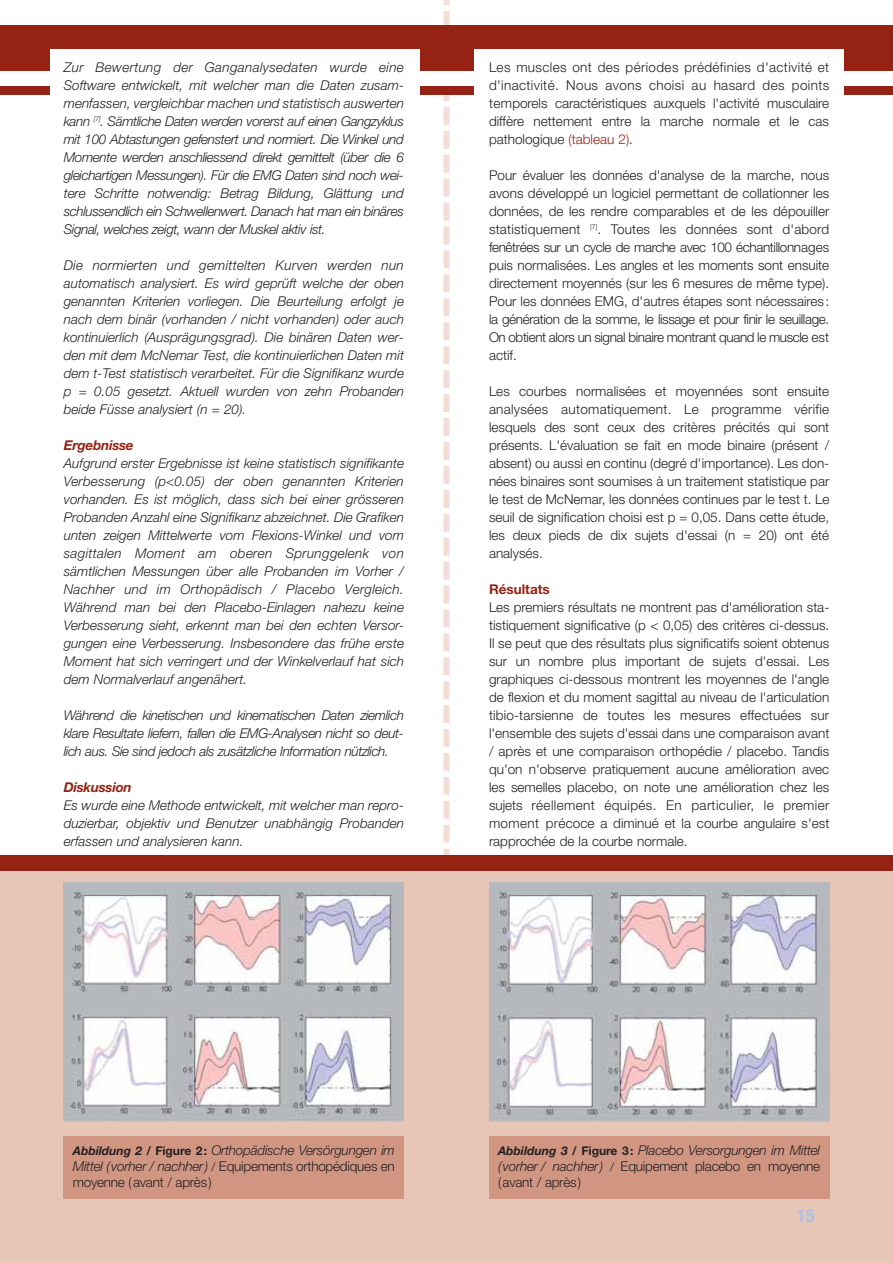
<style>
.page{position:relative;width:893px;height:1263px;background:#fff}
.page>*{position:absolute;margin:0;border:0;box-sizing:border-box;transform-origin:0 0}
.t1{font:700 condensed 18px "Helvetica Neue";color:#aec0e3}
.t2{font:italic 300 13.5px/18px "Helvetica Neue";letter-spacing:-.015em;color:#231f20;text-align:justify}
.t3{font:300 13.5px/18px "Helvetica Neue";color:#231f20;text-align:justify}
.t4{font:italic 700 13.5px "Helvetica Neue";letter-spacing:-.015em;color:#952213}
.t5{font:700 13.5px "Helvetica Neue";color:#952213}
.s1{color:#952213}
.s2{font-weight:700;font-size:12px}
.s3{font-weight:700;font-style:normal;font-size:12px}
.s4{font-style:normal;font-size:12px}
.s5{font-style:normal}
</style>
<div class="page">
<svg style="left:443px;top:0;width:6px;height:855px"></svg>
<div style="left:0;top:870px;width:893px;height:393px;background:#e7c5b7"></div>
<div style="left:0;top:26px;width:893px;height:69px;background:#952213"></div>
<div style="left:0;top:72px;width:893px;height:14px;background:#fff"></div>
<div style="left:50px;top:49px;width:370px;height:59px;background:#fff"></div>
<div style="left:474px;top:49px;width:370px;height:59px;background:#fff"></div>
<div style="left:0;top:855px;width:893px;height:15px;background:#952213"></div>
<div style="left:64px;top:1136px;width:340px;height:63px;background:#d19682"></div>
<img style="left:64px;top:882px;width:340px;height:240px">
<div style="left:489px;top:1136px;width:340px;height:63px;background:#d19682"></div>
<img style="left:489px;top:882px;width:340px;height:240px">
<p class="t2" style="left:64px;top:59px;width:342px">Zur Bewertung der Ganganalysedaten wurde eine Software entwickelt, mit welcher man die Daten zusam&shy;menfassen, vergleichbar machen und statistisch auswerten kann <sup>[7]</sup>. Sämtliche Daten werden vorerst auf einen Gangzyklus mit 100 Abtastungen gefenstert und normiert. Die Winkel und Momente werden anschliessend direkt gemittelt (über die 6 gleichartigen Messungen). Für die EMG Daten sind noch wei&shy;tere Schritte notwendig: Betrag Bildung, Glättung und schlussendlich ein Schwellenwert. Danach hat man ein binäres Signal, welches zeigt, wann der Muskel aktiv ist.</p>
<p class="t2" style="left:64px;top:257px;width:342px">Die normierten und gemittelten Kurven werden nun automatisch analysiert. Es wird geprüft welche der oben genannten Kriterien vorliegen. Die Beurteilung erfolgt je nach dem binär (vorhanden / nicht vorhanden) oder auch kontinuierlich (Ausprägungsgrad). Die binären Daten wer&shy;den mit dem McNemar Test, die kontinuierlichen Daten mit dem t-Test statistisch verarbeitet. Für die Signifikanz wurde p = 0.05 gesetzt. Aktuell wurden von zehn Probanden beide Füsse analysiert (n = 20).</p>
<p class="t4" style="left:64px;top:440px;width:71px">Ergebnisse</p>
<p class="t2" style="left:64px;top:455px;width:342px">Aufgrund erster Ergebnisse ist keine statistisch signifikante Verbesserung (p&lt;0.05) der oben genannten Kriterien vorhanden. Es ist möglich, dass sich bei einer grösseren Probanden Anzahl eine Signifikanz abzeichnet. Die Grafiken unten zeigen Mittelwerte vom Flexions-Winkel und vom sagittalen Moment am oberen Sprunggelenk von sämtlichen Messungen über alle Probanden im Vorher / Nachher und im Orthopädisch / Placebo Vergleich.<br>Während man bei den Placebo-Einlagen nahezu keine Verbesserung sieht, erkennt man bei den echten Versor&shy;gungen eine Verbesserung. Insbesondere das frühe erste Moment hat sich verringert und der Winkelverlauf hat sich dem Normalverlauf angenähert.</p>
<p class="t2" style="left:64px;top:707px;width:342px">Während die kinetischen und kinematischen Daten ziemlich klare Resultate liefern, fallen die EMG-Analysen nicht so deut&shy;lich aus. Sie sind jedoch als zusätzliche Information nützlich.</p>
<p class="t4" style="left:64px;top:782px;width:69px">Diskussion</p>
<p class="t2" style="left:64px;top:797px;width:342px">Es wurde eine Methode entwickelt, mit welcher man repro&shy;duzierbar, objektiv und Benutzer unabhängig Probanden erfassen und analysieren kann.</p>
<p class="t3" style="left:489px;top:59px;width:342px">Les muscles ont des périodes prédéfinies d'activité et d'inactivité. Nous avons choisi au hasard des points temporels caractéristiques auxquels l'activité musculaire diffère nettement entre la marche normale et le cas pathologique <span class="s1">(tableau 2)</span>.</p>
<p class="t3" style="left:489px;top:167px;width:342px">Pour évaluer les données d'analyse de la marche, nous avons développé un logiciel permettant de collationner les données, de les rendre comparables et de les dépouiller statistiquement <sup>[7]</sup>. Toutes les données sont d'abord fenêtrées sur un cycle de marche avec 100 échantillonnages puis normalisées. Les angles et les moments sont ensuite directement moyennés (sur les 6 mesures de même type).<br>Pour les données EMG, d'autres étapes sont nécessaires: la génération de la somme, le lissage et pour finir le seuillage.<br>On obtient alors un signal binaire montrant quand le muscle est actif.</p>
<p class="t3" style="left:489px;top:383px;width:342px">Les courbes normalisées et moyennées sont ensuite analysées automatiquement. Le programme vérifie lesquels des sont ceux des critères précités qui sont présents. L'évaluation se fait en mode binaire (présent / absent) ou aussi en continu (degré d'importance). Les don&shy;nées binaires sont soumises à un traitement statistique par le test de McNemar, les données continues par le test t. Le seuil de signification choisi est p = 0,05. Dans cette étude, les deux pieds de dix sujets d'essai (n = 20) ont été analysés.</p>
<p class="t5" style="left:489px;top:584px;width:62px">Résultats</p>
<p class="t3" style="left:489px;top:599px;width:342px">Les premiers résultats ne montrent pas d'amélioration sta&shy;tistiquement significative (p &lt; 0,05) des critères ci-dessus.<br>Il se peut que des résultats plus significatifs soient obtenus sur un nombre plus important de sujets d'essai. Les graphiques ci-dessous montrent les moyennes de l'angle de flexion et du moment sagittal au niveau de l'articulation tibio-tarsienne de toutes les mesures effectuées sur l'ensemble des sujets d'essai dans une comparaison avant / après et une comparaison orthopédie / placebo. Tandis qu'on n'observe pratiquement aucune amélioration avec les semelles placebo, on note une amélioration chez les sujets réellement équipés. En particulier, le premier moment précoce a diminué et la courbe angulaire s'est rapprochée de la courbe normale.</p>
<p class="t2" style="left:73px;top:1143px;width:324px;line-height:16.2px"><span class="s2">Abbildung 2 /</span> <span class="s3">Figure 2:</span> Orthopädische Versörgungen im Mittel (vorher / nachher) <span class="s4">/</span> <span class="s5">Equipements orthopédiques en moyenne (avant / après)</span></p>
<p class="t2" style="left:498px;top:1143px;width:324px;line-height:16.2px"><span class="s2">Abbildung 3 /</span> <span class="s3">Figure 3:</span> Placebo Versorgungen im Mittel (vorher / nachher) <span class="s4">/</span> <span class="s5">Equipement placebo en moyenne (avant / après)</span></p>
<h1 class="t1" style="left:797px;top:1209px;width:19px">15</h1>
</div>
